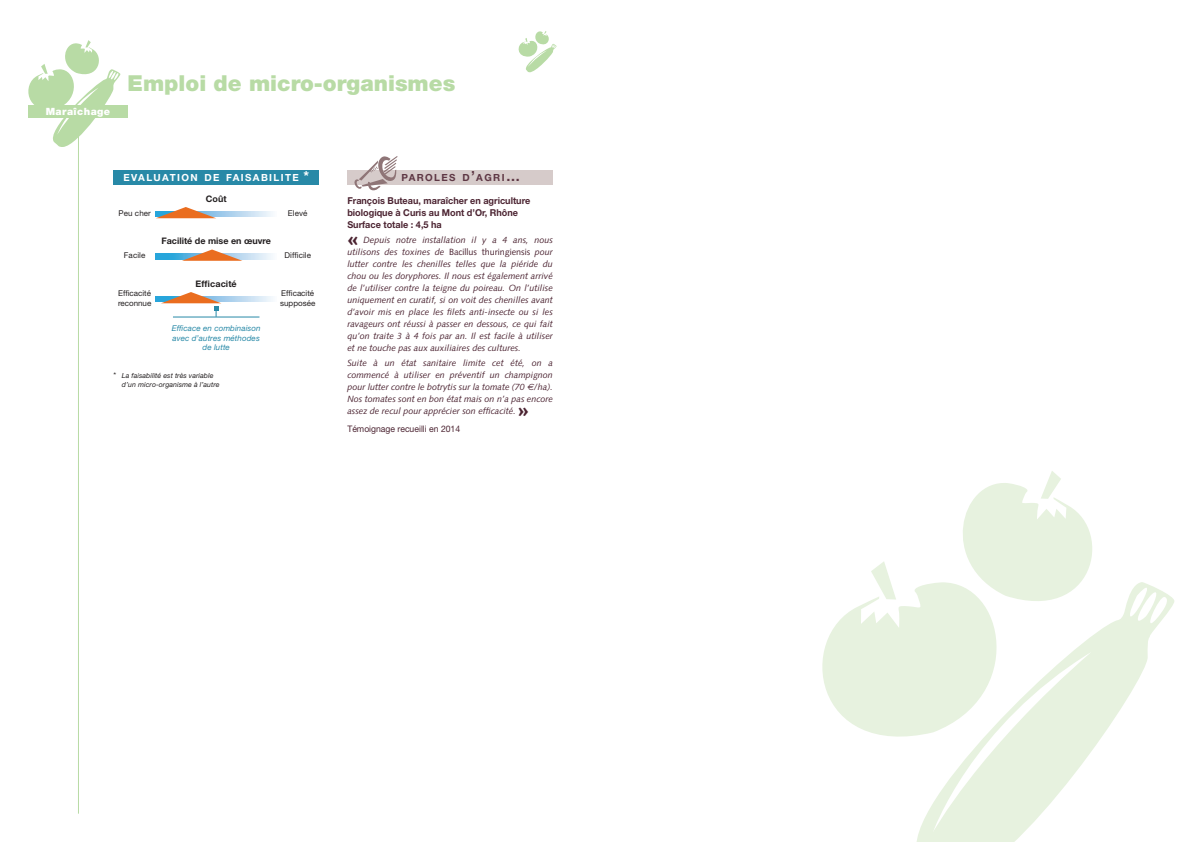
<style>
.page{position:relative;width:1191px;height:842px;background:#fff}
.page>*{position:absolute;margin:0;border:0;box-sizing:border-box;transform-origin:0 0}
.t1{font:900 22px "Helvetica Neue";color:#b8dba5}
.t2{font:900 20px "Syntax";color:#4b2331}
.t3{font:900 10px "Helvetica Neue";letter-spacing:.045em;color:#fff}
.t4{font:700 9.8px "Helvetica Neue";letter-spacing:.145em;color:#fff}
.t5{font:700 9.8px "Helvetica Neue";letter-spacing:.145em;color:#5e3744}
.t6{font:700 9.5px/12px "Helvetica Neue";color:#4b2331;scale:.96 1}
.t7{font:italic 9px/12px "Syntax";color:#4b2331;text-align:justify}
.t8{font:700 9px "Helvetica Neue";color:#231f20}
.t9{font:9px "Helvetica Neue";color:#4b2331;scale:.96 1}
.t10{font:8px/10px "Helvetica Neue";color:#231f20}
.t11{font:italic 8px/9.5px "Helvetica Neue";letter-spacing:.01em;color:#2889a7;text-align:center}
.t12{font:italic 7px/9px "Helvetica Neue";letter-spacing:.01em;color:#231f20}
.s1{font-size:14px}
.s2{font-style:normal;font-size:8px}
.s3{font-style:normal}
.s4{font-family:"Euro Sans"}
</style>
<div class="page">
<svg style="left:916px;top:582px;width:258px;height:260px"></svg>
<svg style="left:822px;top:582px;width:204px;height:179px;fill:#e7f2df"></svg>
<svg style="left:871px;top:561px;width:25px;height:38px"></svg>
<svg style="left:938px;top:471px;width:175px;height:153px"></svg>
<hr style="left:78px;top:113px;width:1px;height:701px;background:#b8dba5">
<svg style="left:28px;top:40px;width:92px;height:107px"></svg>
<svg style="left:518px;top:31px;width:38px;height:42px"></svg>
<div style="left:28px;top:105px;width:100px;height:13px;background:#b8dba5"></div>
<div style="left:347px;top:170px;width:206px;height:14px;background:#d6cbca"></div>
<svg style="left:353px;top:156px;width:44px;height:35px"></svg>
<svg style="left:156px;top:296px;width:117px;height:6px"></svg>
<svg style="left:156px;top:254px;width:117px;height:5px"></svg>
<svg style="left:216px;top:211px;width:57px;height:6px"></svg>
<div style="left:113px;top:170px;width:206px;height:14px;background:#2889a7"></div>
<hr style="left:173px;top:316px;width:86px;height:1px;background:#2889a7">
<svg style="left:156px;top:207px;width:60px;height:11px"></svg>
<svg style="left:182px;top:249px;width:60px;height:12px"></svg>
<svg style="left:161px;top:292px;width:60px;height:25px"></svg>
<p class="t3" style="left:46px;top:105px;width:66px">Maraîchage</p>
<h1 class="t1" style="left:128px;top:70px;width:329px">Emploi de micro-organismes</h1>
<p class="t4" style="left:123px;top:171px;width:187px">EVALUATION DE FAISABILITE <span class="s1">*</span></p>
<p class="t10" style="left:118px;top:208px;width:34px">Peu cher</p>
<p class="t10" style="left:124px;top:250px;width:23px">Facile</p>
<p class="t10" style="left:118px;top:288px;width:35px">Efficacité reconnue</p>
<p class="t8" style="left:206px;top:193px;width:22px">Coût</p>
<p class="t8" style="left:161px;top:236px;width:111px">Facilité de mise en œuvre</p>
<p class="t8" style="left:196px;top:278px;width:43px">Efficacité</p>
<p class="t11" style="left:172px;top:323px;width:90px">Efficace en combinaison avec d’autres méthodes de lutte</p>
<p class="t12" style="left:122px;top:371px;width:99px;text-indent:-8px"><span class="s2">*</span> La faisabilité est très variable d’un micro-organisme à l’autre</p>
<p class="t10" style="left:288px;top:208px;width:21px">Elevé</p>
<p class="t10" style="left:284px;top:250px;width:28px">Difficile</p>
<p class="t10" style="left:280px;top:288px;width:37px">Efficacité supposée</p>
<p class="t5" style="left:401px;top:171px;width:120px">PAROLES D<span class="s1">’</span>AGRI<span class="s1">…</span></p>
<p class="t6" style="left:347px;top:195px;width:192px">François Buteau, maraîcher en agriculture biologique à Curis au Mont d’Or, Rhône<br>Surface totale : 4,5 ha</p>
<h2 class="t2" style="left:347px;top:227px;width:12px">«</h2>
<p class="t7" style="left:347px;top:234px;width:207px;text-indent:16px">Depuis notre installation il y a 4 ans, nous utilisons des toxines de <span class="s3">Bacillus thuringiensis</span> pour lutter contre les chenilles telles que la piéride du chou ou les doryphores. Il nous est également arrivé de l’utiliser contre la teigne du poireau. On l’utilise uniquement en curatif, si on voit des chenilles avant d’avoir mis en place les filets anti-insecte ou si les ravageurs ont réussi à passer en dessous, ce qui fait qu’on traite 3 à 4 fois par an. Il est facile à utiliser et ne touche pas aux auxiliaires des cultures.</p>
<p class="t7" style="left:347px;top:357px;width:207px">Suite à un état sanitaire limite cet été, on a commencé à utiliser en préventif un champignon pour lutter contre le botrytis sur la tomate (70 <span class="s4">e</span>/ha).<br>Nos tomates sont en bon état mais on n’a pas encore assez de recul pour apprécier son efficacité.</p>
<h2 class="t2" style="left:518px;top:398px;width:12px">»</h2>
<p class="t9" style="left:347px;top:423px;width:119px">Témoignage recueilli en 2014</p>
</div>
